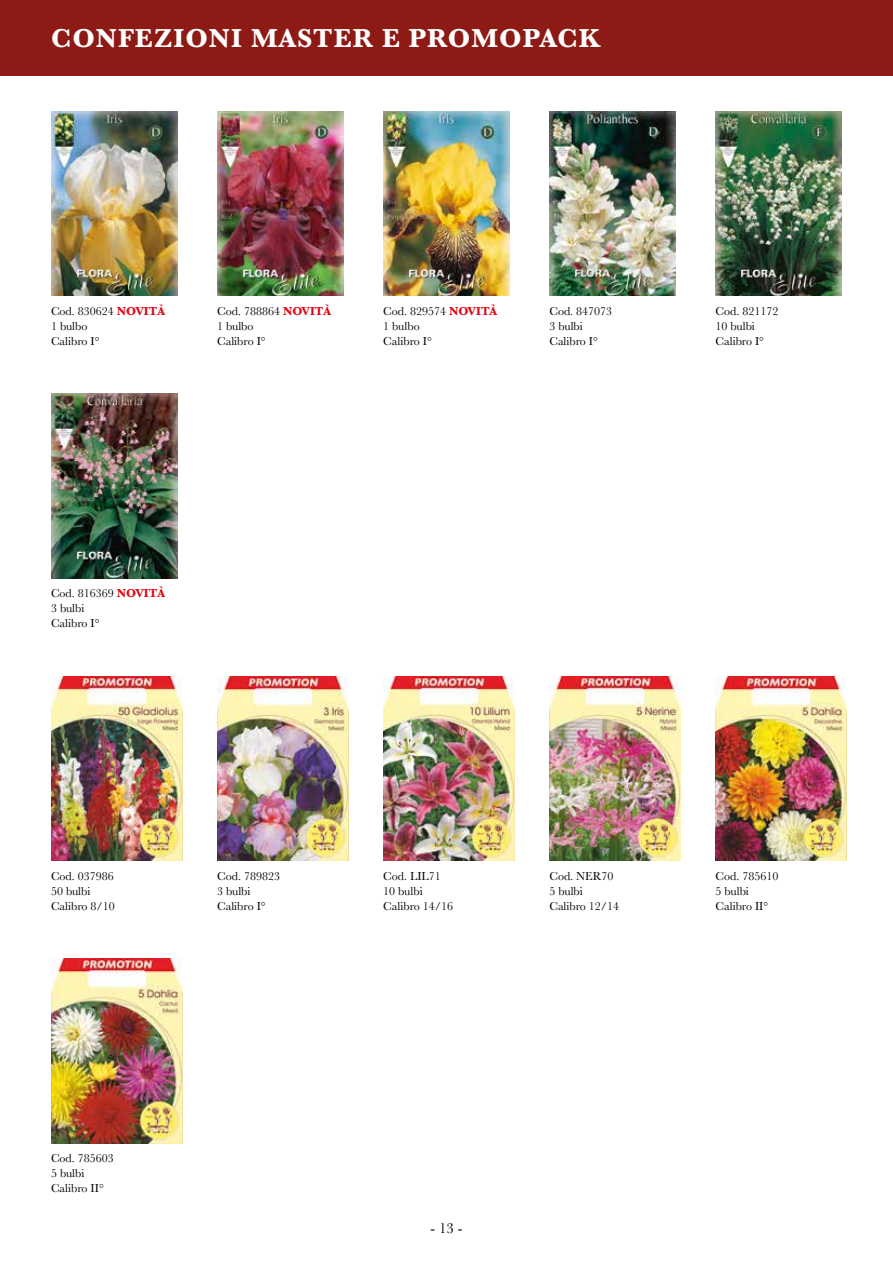
<style>
.page{position:relative;width:893px;height:1263px;background:#fff}
.page>*{position:absolute;margin:0;border:0;box-sizing:border-box;transform-origin:0 0}
.t1{font:700 27px "Baskerville";letter-spacing:.04em;color:#fff}
.t2{font:15px "Baskerville";color:#000}
.t3{font:12px/15px "Baskerville";color:#000}
.s1{font-weight:700;color:#e30613}
</style>
<div class="page">
<div style="left:0;top:0;width:893px;height:75px;background:#8d1a14"></div>
<img style="left:51px;top:111px;width:126px;height:185px">
<img style="left:383px;top:111px;width:127px;height:185px">
<img style="left:217px;top:111px;width:127px;height:185px">
<img style="left:549px;top:111px;width:127px;height:185px">
<img style="left:716px;top:111px;width:126px;height:185px">
<img style="left:51px;top:394px;width:126px;height:184px">
<img style="left:51px;top:676px;width:131px;height:185px">
<img style="left:549px;top:676px;width:132px;height:184px">
<img style="left:217px;top:676px;width:131px;height:184px">
<img style="left:716px;top:676px;width:131px;height:184px">
<img style="left:51px;top:959px;width:131px;height:184px">
<img style="left:383px;top:676px;width:131px;height:184px">
<h1 class="t1" style="left:51px;top:20px;width:550px">CONFEZIONI MASTER E PROMOPACK</h1>
<p class="t3" style="left:51px;top:304px;width:115px">Cod. 830624 <span class="s1">NOVITÀ<br></span>1 bulbo<br>Calibro I°</p>
<p class="t3" style="left:383px;top:304px;width:115px">Cod. 829574 <span class="s1">NOVITÀ<br></span>1 bulbo<br>Calibro I°</p>
<p class="t3" style="left:217px;top:304px;width:115px">Cod. 788864 <span class="s1">NOVITÀ<br></span>1 bulbo<br>Calibro I°</p>
<p class="t3" style="left:549px;top:304px;width:64px">Cod. 847073<br>3 bulbi<br>Calibro I°</p>
<p class="t3" style="left:715px;top:304px;width:64px">Cod. 821172<br>10 bulbi<br>Calibro I°</p>
<p class="t3" style="left:51px;top:586px;width:115px">Cod. 816369 <span class="s1">NOVITÀ<br></span>3 bulbi<br>Calibro I°</p>
<p class="t3" style="left:51px;top:869px;width:65px">Cod. 037986<br>50 bulbi<br>Calibro 8/10</p>
<p class="t3" style="left:549px;top:869px;width:71px">Cod. NER70<br>5 bulbi<br>Calibro 12/14</p>
<p class="t3" style="left:217px;top:869px;width:64px">Cod. 789823<br>3 bulbi<br>Calibro I°</p>
<p class="t3" style="left:715px;top:869px;width:64px">Cod. 785610<br>5 bulbi<br>Calibro II°</p>
<p class="t3" style="left:383px;top:869px;width:71px">Cod. LIL71<br>10 bulbi<br>Calibro 14/16</p>
<p class="t3" style="left:51px;top:1151px;width:64px">Cod. 785603<br>5 bulbi<br>Calibro II°</p>
<p class="t2" style="left:431px;top:1219px;width:33px">- 13 -</p>
</div>
